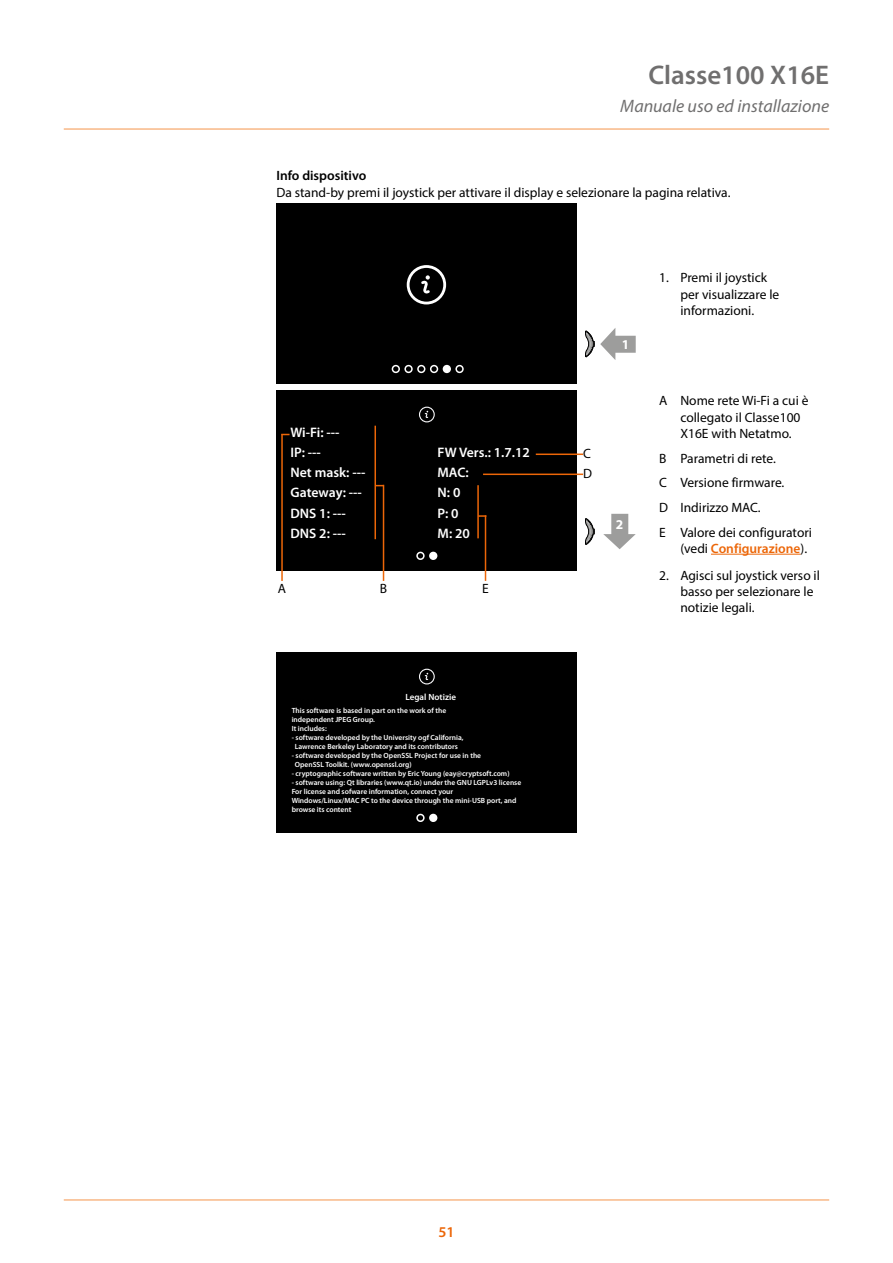
<style>
.page{position:relative;width:893px;height:1263px;background:#fff}
.page>*{position:absolute;margin:0;border:0;box-sizing:border-box;transform-origin:0 0}
.t1{font:600 27px "Myriad Pro";color:#706f6f}
.t2{font:italic 18px "Myriad Pro";color:#706f6f}
.t3{font:600 15px "Myriad Pro";color:#ec6608}
.t4{font:600 13.8px/20.1px "Myriad Pro";color:#fff}
.t5{font:13.5px/16.2px "Myriad Pro";color:#000}
.t6{font:600 13.5px "Myriad Pro";color:#ec6608}
.t7{font:600 13.5px "Myriad Pro";color:#000}
.t8{font:700 13.5px "Myriad Pro";color:#fff}
.t9{font:600 9px "Myriad Pro";color:#fff}
.t10{font:600 7.5px/9px "Myriad Pro";color:#fff}
.s1{font-weight:400;color:#000}
</style>
<div class="page">
<hr style="left:64px;top:128px;width:765px;height:2px;background:#f8b887">
<hr style="left:64px;top:1199px;width:765px;height:2px;background:#f8b887">
<div style="left:276px;top:204px;width:300px;height:180px;background:#000"></div>
<svg style="left:407px;top:265px;width:39px;height:39px"></svg>
<div style="left:404px;top:365px;width:9px;height:8px;border:2px solid #fff;border-radius:50%"></div>
<div style="left:392px;top:365px;width:8px;height:8px;border:2px solid #fff;border-radius:50%"></div>
<div style="left:430px;top:365px;width:8px;height:8px;border:2px solid #fff;border-radius:50%"></div>
<div style="left:417px;top:365px;width:8px;height:8px;border:2px solid #fff;border-radius:50%"></div>
<div style="left:443px;top:366px;width:7px;height:6px;background:#fff;border-radius:50%"></div>
<div style="left:443px;top:365px;width:8px;height:8px;border:2px solid #fff;border-radius:50%"></div>
<div style="left:455px;top:365px;width:9px;height:8px;border:2px solid #fff;border-radius:50%"></div>
<svg style="left:585px;top:328px;width:51px;height:32px"></svg>
<hr style="left:711px;top:554px;width:90px;height:1px;background:#ec6608">
<svg style="left:585px;top:518px;width:10px;height:27px"></svg>
<svg style="left:603px;top:514px;width:33px;height:35px"></svg>
<div style="left:276px;top:390px;width:300px;height:181px;background:#000"></div>
<svg style="left:419px;top:407px;width:16px;height:15px"></svg>
<div style="left:430px;top:552px;width:7px;height:7px;background:#fff;border-radius:50%"></div>
<div style="left:429px;top:552px;width:8px;height:8px;border:2px solid #fff;border-radius:50%"></div>
<div style="left:416px;top:552px;width:9px;height:8px;border:2px solid #fff;border-radius:50%"></div>
<hr style="left:536px;top:453px;width:47px;height:2px;background:#ec6608">
<hr style="left:483px;top:474px;width:100px;height:1px;background:#ec6608">
<hr style="left:281px;top:434px;width:2px;height:147px;background:#ec6608">
<hr style="left:383px;top:485px;width:1px;height:96px;background:#ec6608">
<hr style="left:374px;top:426px;width:2px;height:113px;background:#ec6608">
<hr style="left:485px;top:515px;width:1px;height:66px;background:#ec6608">
<hr style="left:477px;top:485px;width:2px;height:53px;background:#ec6608">
<svg style="left:478px;top:515px;width:8px;height:2px"></svg>
<div style="left:276px;top:652px;width:300px;height:181px;background:#000"></div>
<svg style="left:419px;top:669px;width:16px;height:15px"></svg>
<div style="left:430px;top:814px;width:7px;height:7px;background:#fff;border-radius:50%"></div>
<div style="left:429px;top:814px;width:8px;height:8px;border:2px solid #fff;border-radius:50%"></div>
<div style="left:416px;top:814px;width:9px;height:8px;border:2px solid #fff;border-radius:50%"></div>
<h3 class="t7" style="left:276px;top:167px;width:91px">Info dispositivo</h3>
<h1 class="t1" style="left:648px;top:58px;width:182px">Classe100 X16E</h1>
<h2 class="t2" style="left:620px;top:95px;width:210px">Manuale uso ed installazione</h2>
<h3 class="t5" style="left:276px;top:184px;width:456px">Da stand-by premi il joystick per attivare il display e selezionare la pagina relativa.</h3>
<h3 class="t8" style="left:622px;top:336px;width:9px">1</h3>
<h3 class="t4" style="left:291px;top:422px;width:76px">Wi-Fi: ---<br>IP: ---<br>Net mask: ---<br>Gateway: ---<br>DNS 1: ---<br>DNS 2: ---</h3>
<h3 class="t4" style="left:438px;top:442px;width:94px">FW Vers.: 1.7.12<br>MAC:<br>N: 0<br>P: 0<br>M: 20</h3>
<h3 class="t5" style="left:583px;top:444px;width:10px;line-height:20px">C<br>D</h3>
<h3 class="t5" style="left:278px;top:580px;width:10px">A</h3>
<h3 class="t5" style="left:380px;top:580px;width:9px">B</h3>
<h3 class="t5" style="left:482px;top:580px;width:8px">E</h3>
<h3 class="t8" style="left:616px;top:516px;width:9px">2</h3>
<p class="t9" style="left:405px;top:691px;width:52px">Legal Notizie</p>
<p class="t10" style="left:292px;top:706px;width:156px">This software is based in part on the work of the independent JPEG Group.<br>It includes:</p>
<p class="t10" style="left:292px;top:733px;width:173px;text-align:center">- software developed by the University ogf California,<br>Lawrence Berkeley Laboratory and its contributors</p>
<p class="t10" style="left:295px;top:751px;width:188px;text-indent:-3px">- software developed by the OpenSSL Project for use in the<br>OpenSSL Toolkit. (www.openssl.org)</p>
<p class="t10" style="left:292px;top:769px;width:219px">- cryptographic software written by Eric Young (eay@cryptsoft.com)</p>
<p class="t10" style="left:292px;top:778px;width:231px">- software using: Qt libraries (www.qt.io) under the GNU LGPLv3 license For license and sofware information, connect your Windows/Linux/MAC PC to the device through the mini-USB port, and browse its content</p>
<h3 class="t5" style="left:680px;top:270px;width:100px;text-indent:-21px">1. Premi il joystick per visualizzare le informazioni.</h3>
<h3 class="t5" style="left:680px;top:393px;width:130px;text-indent:-21px">A Nome rete Wi-Fi a cui è collegato il Classe100<br>X16E with Netatmo.</h3>
<h3 class="t5" style="left:659px;top:445px;width:154px;line-height:24.8px">B Parametri di rete.<br>C Versione firmware.<br>D Indirizzo MAC.<br>E Valore dei configuratori</h3>
<h3 class="t6" style="left:680px;top:540px;width:128px"><span class="s1">(vedi</span> Configurazione<span class="s1">).</span></h3>
<h3 class="t5" style="left:680px;top:567px;width:141px;text-indent:-21px">2. Agisci sul joystick verso il basso per selezionare le notizie legali.</h3>
<h3 class="t3" style="left:438px;top:1222px;width:18px">51</h3>
</div>
